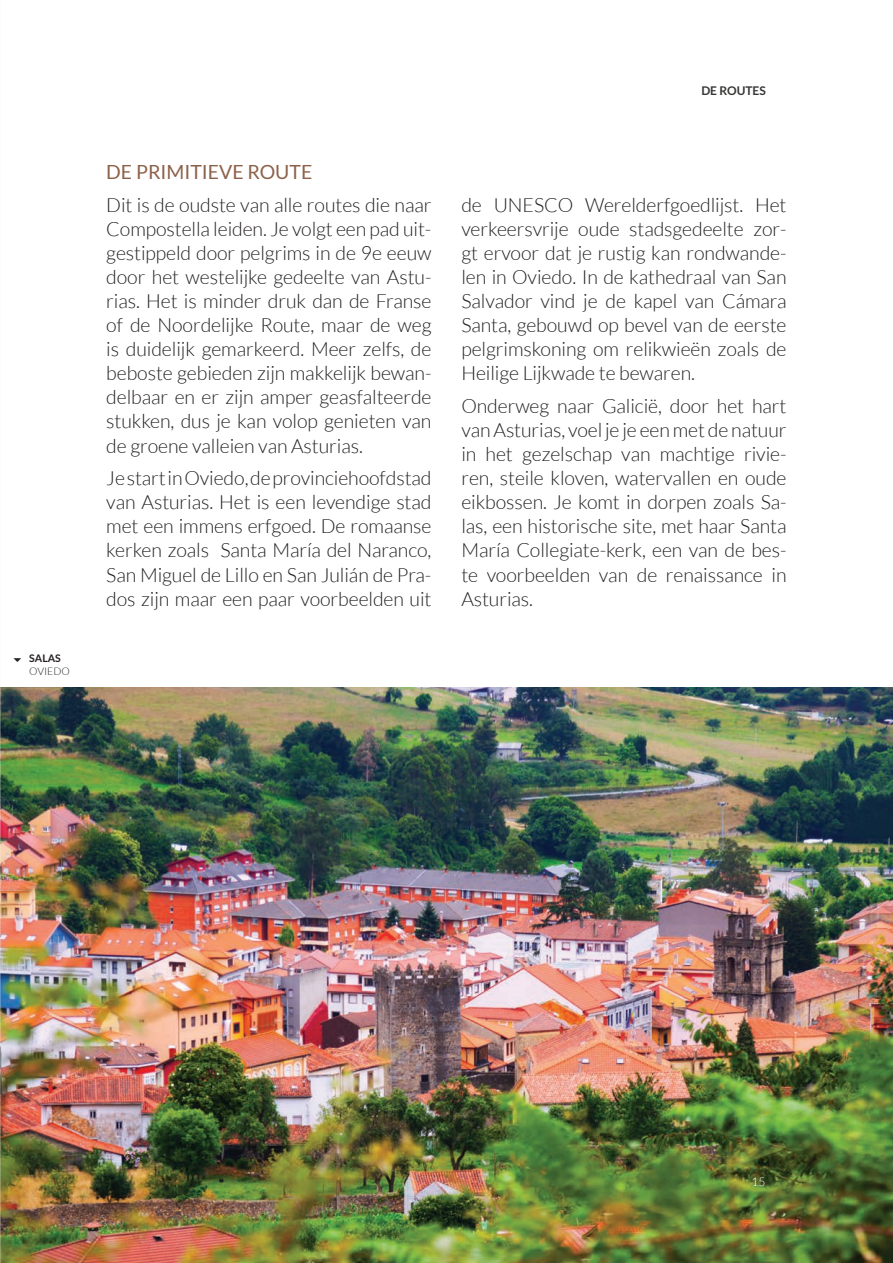
<style>
.page{position:relative;width:893px;height:1263px;background:#fff}
.page>*{position:absolute;margin:0;border:0;box-sizing:border-box;transform-origin:0 0}
.t1{font:300 19.5px/24.2px "Lato";letter-spacing:-.005em;color:#231f20;text-align:justify}
.t2{font:19.5px "Lato";color:#8d614a}
.t3{font:700 12px "Lato";color:#353534}
.t4{font:300 12px "Lato";color:#fff}
.t5{font:300 10.5px "Lato";color:#231f20}
.t6{font:700 10.5px "Lato";color:#231f20}
</style>
<div class="page">
<img style="left:0;top:688px;width:893px;height:575px">
<p class="t6" style="left:29px;top:652px;width:33px">SALAS</p>
<p class="t5" style="left:29px;top:665px;width:42px">OVIEDO</p>
<p class="t2" style="left:106px;top:161px;width:208px">DE PRIMITIEVE ROUTE</p>
<p class="t1" style="left:106px;top:193px;width:327px">Dit is de oudste van alle routes die naar Compostella leiden. Je volgt een pad uit&shy;gestippeld door pelgrims in de 9e eeuw door het westelijke gedeelte van Astu&shy;rias. Het is minder druk dan de Franse of de Noordelijke Route, maar de weg is duidelijk gemarkeerd. Meer zelfs, de beboste gebieden zijn makkelijk bewan&shy;delbaar en er zijn amper geasfalteerde stukken, dus je kan volop genieten van de groene valleien van Asturias.</p>
<p class="t1" style="left:106px;top:466px;width:327px">Je start in Oviedo, de provinciehoofdstad van Asturias. Het is een levendige stad met een immens erfgoed. De romaanse kerken zoals Santa María del Naranco, San Miguel de Lillo en San Julián de Pra&shy;dos zijn maar een paar voorbeelden uit</p>
<p class="t3" style="left:701px;top:83px;width:66px">DE ROUTES</p>
<p class="t1" style="left:461px;top:193px;width:327px">de UNESCO Werelderfgoedlijst. Het verkeersvrije oude stadsgedeelte zor&shy;gt ervoor dat je rustig kan rondwande&shy;len in Oviedo. In de kathedraal van San Salvador vind je de kapel van Cámara Santa, gebouwd op bevel van de eerste pelgrimskoning om relikwieën zoals de Heilige Lijkwade te bewaren.</p>
<p class="t1" style="left:461px;top:394px;width:327px">Onderweg naar Galicië, door het hart van Asturias, voel je je een met de natuur in het gezelschap van machtige rivie&shy;ren, steile kloven, watervallen en oude eikbossen. Je komt in dorpen zoals Sa&shy;las, een historische site, met haar Santa María Collegiate-kerk, een van de bes&shy;te voorbeelden van de renaissance in Asturias.</p>
<p class="t4" style="left:751px;top:1175px;width:15px">15</p>
</div>
